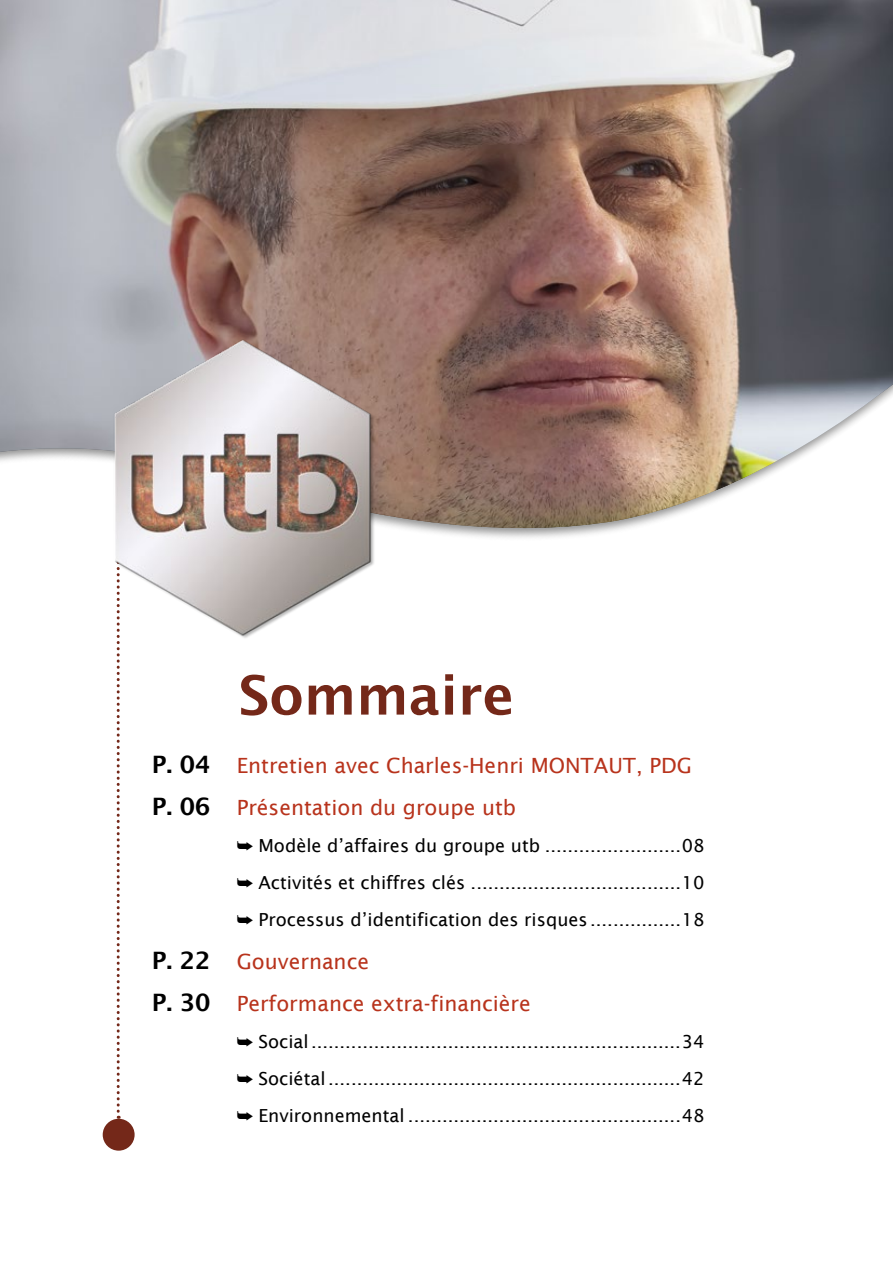
<style>
.page{position:relative;width:893px;height:1263px;background:#fff}
.page>*{position:absolute;margin:0;border:0;box-sizing:border-box;transform-origin:0 0}
.t1{font:600 54px "Lucida Sans";color:#742819}
.t2{font:21px/42.8px "Lucida Sans";color:#b8331c}
.t3{font:18px/36.8px "Lucida Sans";color:#000;text-align:justify}
.s1{font-weight:600;font-size:24px;color:#000}
</style>
<div class="page">
<img style="left:0;top:0;width:893px;height:538px">
<svg style="left:117px;top:643px;width:3px;height:476px"></svg>
<div style="left:103px;top:1119px;width:32px;height:32px;background:#742819;border-radius:50%"></div>
<img style="left:103px;top:332px;width:280px;height:311px">
<h1 class="t1" style="left:238px;top:664px;width:277px">Sommaire</h1>
<p class="t2" style="left:152px;top:744px;width:542px"><span class="s1">P. 04</span> Entretien avec Charles-Henri MONTAUT, PDG<br><span class="s1">P. 06</span> Présentation du groupe utb</p>
<p class="t3" style="left:237px;top:827px;width:469px">➥ Modèle d’affaires du groupe utb ........................08 ➥ Activités et chiffres clés .....................................10 ➥ Processus d’identification des risques ................18</p>
<p class="t2" style="left:152px;top:939px;width:381px"><span class="s1">P. 22</span> Gouvernance<br><span class="s1">P. 30</span> Performance extra-financière</p>
<p class="t3" style="left:237px;top:1023px;width:469px">➥ Social.................................................................34 ➥ Sociétal..............................................................42 ➥ Environnemental ................................................48</p>
</div>
